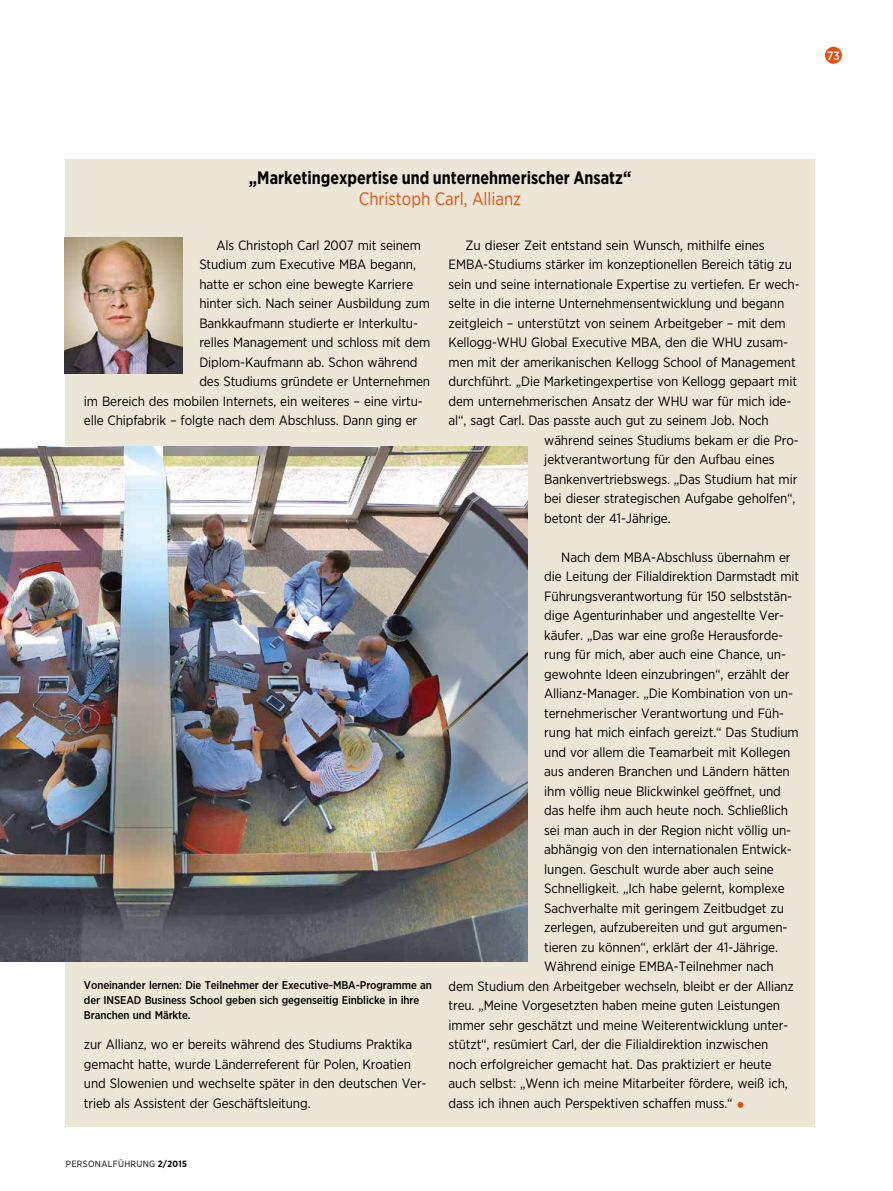
<style>
.page{position:relative;width:893px;height:1191px;background:#fff}
.page>*{position:absolute;margin:0;border:0;box-sizing:border-box;transform-origin:0 0}
.t1{font:700 18px "Gotham Narrow";color:#000;scale:.91 1}
.t2{font:18px "Gotham Narrow";color:#e94e0f;scale:.95 1}
.t3{font:13.5px/19.5px "Gotham Narrow";letter-spacing:-.01em;color:#000}
.t4{font:500 12px "Gotham Narrow";color:#fff}
.t5{font:500 11.25px/15px "Gotham Narrow";letter-spacing:-.01em;color:#000}
.t6{font:9px "Gotham Narrow";letter-spacing:.04em;color:#000}
.s1{font-family:"Adobe Garamond";font-size:21px;color:#e94e0f}
.s2{font-weight:700}
</style>
<div class="page">
<div style="left:825px;top:47px;width:17px;height:17px;background:#e94e0f;border-radius:50%"></div>
<div style="left:65px;top:159px;width:749px;height:968px;background:#ebe6d6"></div>
<img style="left:65px;top:238px;width:117px;height:136px">
<img style="left:0;top:446px;width:527px;height:515px">
<p class="t4" style="left:827px;top:48px;width:14px">73</p>
<h1 class="t1" style="left:249px;top:166px;width:422px">„Marketingexpertise und unternehmerischer Ansatz“</h1>
<h1 class="t2" style="left:359px;top:188px;width:172px">Christoph Carl, Allianz</h1>
<p class="t3" style="left:216px;top:235px;width:206px">Als Christoph Carl 2007 mit seinem</p>
<p class="t3" style="left:199px;top:254px;width:218px">Studium zum Executive MBA begann,</p>
<p class="t3" style="left:199px;top:274px;width:215px">hatte er schon eine bewegte Karriere</p>
<p class="t3" style="left:199px;top:293px;width:232px">hinter sich. Nach seiner Ausbildung zum</p>
<p class="t3" style="left:199px;top:313px;width:220px">Bankkaufmann studierte er Interkultu-</p>
<p class="t3" style="left:199px;top:332px;width:233px">relles Management und schloss mit dem</p>
<p class="t3" style="left:199px;top:352px;width:220px">Diplom-Kaufmann ab. Schon während</p>
<p class="t3" style="left:199px;top:371px;width:232px">des Studiums gründete er Unternehmen</p>
<p class="t3" style="left:84px;top:391px;width:340px">im Bereich des mobilen Internets, ein weiteres – eine virtu-</p>
<p class="t3" style="left:84px;top:410px;width:335px">elle Chipfabrik – folgte nach dem Abschluss. Dann ging er</p>
<p class="t5" style="left:84px;top:977px;width:349px">Voneinander lernen: Die Teilnehmer der Executive-MBA-Programme an der INSEAD Business School geben sich gegenseitig Einblicke in ihre<br>Branchen und Märkte.</p>
<p class="t3" style="left:84px;top:1034px;width:344px">zur Allianz, wo er bereits während des Studiums Praktika gemacht hatte, wurde Länderreferent für Polen, Kroatien und Slowenien und wechselte später in den deutschen Ver&shy;trieb als Assistent der Geschäftsleitung.</p>
<p class="t3" style="left:466px;top:235px;width:301px">Zu dieser Zeit entstand sein Wunsch, mithilfe eines</p>
<p class="t3" style="left:449px;top:254px;width:345px">EMBA-Studiums stärker im konzeptionellen Bereich tätig zu</p>
<p class="t3" style="left:449px;top:274px;width:353px">sein und seine internationale Expertise zu vertiefen. Er wech-</p>
<p class="t3" style="left:449px;top:293px;width:337px">selte in die interne Unternehmensentwicklung und begann</p>
<p class="t3" style="left:449px;top:313px;width:339px">zeitgleich – unterstützt von seinem Arbeitgeber – mit dem</p>
<p class="t3" style="left:449px;top:332px;width:341px">Kellogg‑WHU Global Executive MBA, den die WHU zusam-</p>
<p class="t3" style="left:449px;top:352px;width:349px">men mit der amerikanischen Kellogg School of Management</p>
<p class="t3" style="left:449px;top:371px;width:350px">durchführt. „Die Marketingexpertise von Kellogg gepaart mit</p>
<p class="t3" style="left:449px;top:391px;width:344px">dem unternehmerischen Ansatz der WHU war für mich ide-</p>
<p class="t3" style="left:449px;top:410px;width:322px">al“, sagt Carl. Das passte auch gut zu seinem Job. Noch</p>
<p class="t3" style="left:544px;top:430px;width:256px">während seines Studiums bekam er die Pro-</p>
<p class="t3" style="left:544px;top:449px;width:232px">jektverantwortung für den Aufbau eines</p>
<p class="t3" style="left:544px;top:469px;width:255px">Bankenvertriebswegs. „Das Studium hat mir</p>
<p class="t3" style="left:544px;top:488px;width:253px">bei dieser strategischen Aufgabe geholfen“,</p>
<p class="t3" style="left:544px;top:508px;width:128px">betont der 41‑Jährige.</p>
<p class="t3" style="left:561px;top:547px;width:231px">Nach dem MBA-Abschluss übernahm er</p>
<p class="t3" style="left:544px;top:566px;width:256px">die Leitung der Filialdirektion Darmstadt mit</p>
<p class="t3" style="left:544px;top:586px;width:249px">Führungsverantwortung für 150 selbststän-</p>
<p class="t3" style="left:544px;top:605px;width:241px">dige Agenturinhaber und angestellte Ver-</p>
<p class="t3" style="left:544px;top:625px;width:240px">käufer. „Das war eine große Herausforde-</p>
<p class="t3" style="left:544px;top:644px;width:243px">rung für mich, aber auch eine Chance, un-</p>
<p class="t3" style="left:544px;top:664px;width:247px">gewohnte Ideen einzubringen“, erzählt der</p>
<p class="t3" style="left:544px;top:683px;width:250px">Allianz-Manager. „Die Kombination von un-</p>
<p class="t3" style="left:544px;top:703px;width:241px">ternehmerischer Verantwortung und Füh-</p>
<p class="t3" style="left:544px;top:722px;width:256px">rung hat mich einfach gereizt.“ Das Studium</p>
<p class="t3" style="left:544px;top:742px;width:248px">und vor allem die Teamarbeit mit Kollegen</p>
<p class="t3" style="left:544px;top:761px;width:247px">aus anderen Branchen und Ländern hätten</p>
<p class="t3" style="left:544px;top:781px;width:238px">ihm völlig neue Blickwinkel geöffnet, und</p>
<p class="t3" style="left:544px;top:800px;width:245px">das helfe ihm auch heute noch. Schließlich</p>
<p class="t3" style="left:544px;top:820px;width:248px">sei man auch in der Region nicht völlig un-</p>
<p class="t3" style="left:544px;top:839px;width:249px">abhängig von den internationalen Entwick-</p>
<p class="t3" style="left:544px;top:859px;width:231px">lungen. Geschult wurde aber auch seine</p>
<p class="t3" style="left:544px;top:878px;width:242px">Schnelligkeit. „Ich habe gelernt, komplexe</p>
<p class="t3" style="left:544px;top:898px;width:241px">Sachverhalte mit geringem Zeitbudget zu</p>
<p class="t3" style="left:544px;top:917px;width:245px">zerlegen, aufzubereiten und gut argumen-</p>
<p class="t3" style="left:544px;top:936px;width:235px">tieren zu können“, erklärt der 41‑Jährige.</p>
<p class="t3" style="left:544px;top:956px;width:231px">Während einige EMBA-Teilnehmer nach</p>
<p class="t3" style="left:449px;top:976px;width:347px">dem Studium den Arbeitgeber wechseln, bleibt er der Allianz</p>
<p class="t3" style="left:449px;top:995px;width:333px">treu. „Meine Vorgesetzten haben meine guten Leistungen</p>
<p class="t3" style="left:449px;top:1015px;width:341px">immer sehr geschätzt und meine Weiterentwicklung unter-</p>
<p class="t3" style="left:449px;top:1034px;width:321px">stützt“, resümiert Carl, der die Filialdirektion inzwischen</p>
<p class="t3" style="left:449px;top:1054px;width:325px">noch erfolgreicher gemacht hat. Das praktiziert er heute</p>
<p class="t3" style="left:449px;top:1073px;width:341px">auch selbst: „Wenn ich meine Mitarbeiter fördere, weiß ich,</p>
<p class="t3" style="left:449px;top:1093px;width:297px">dass ich ihnen auch Perspektiven schaffen muss.“ <span class="s1">•</span></p>
<p class="t6" style="left:66px;top:1157px;width:123px">PERSONALFÜHRUNG <span class="s2">2/2015</span></p>
</div>
